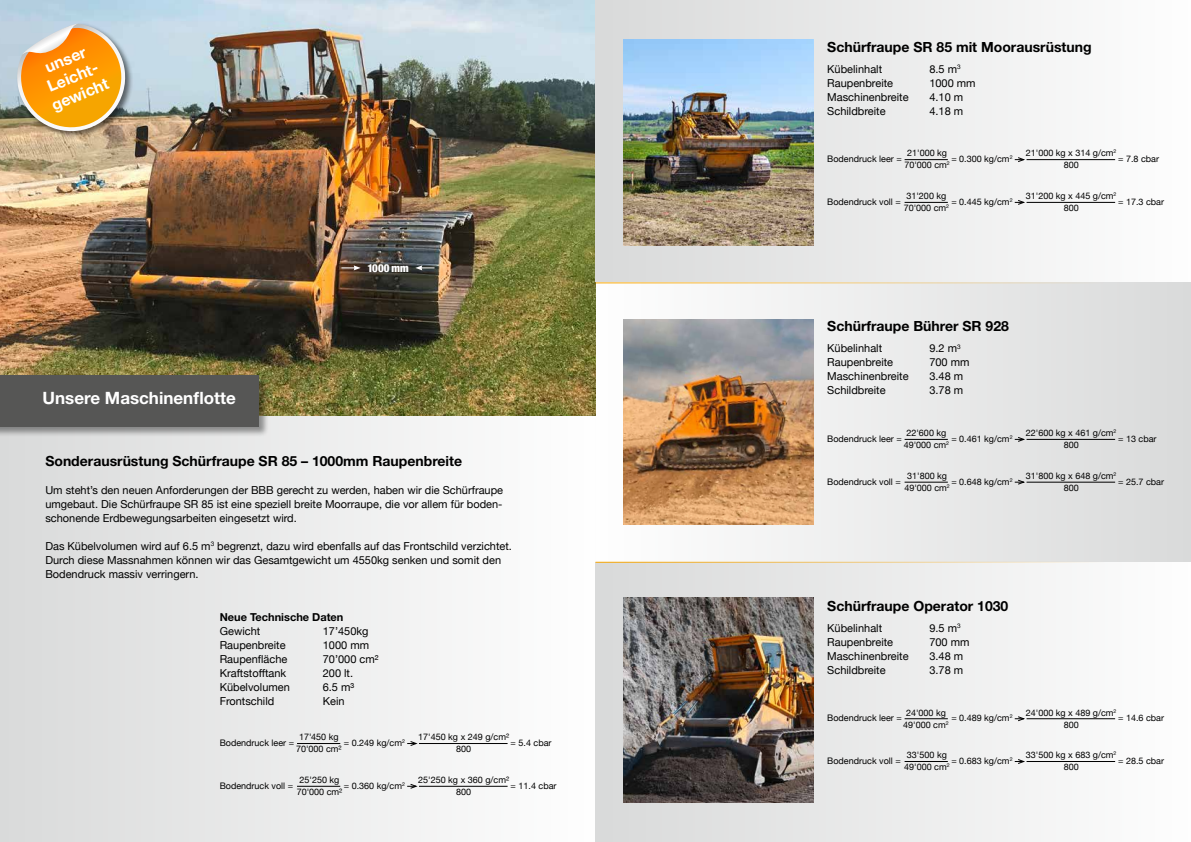
<style>
.page{position:relative;width:1191px;height:842px;background:#fff}
.page>*{position:absolute;margin:0;border:0;box-sizing:border-box;transform-origin:0 0}
.t1{font:700 17px "Helvetica Neue";color:#fff}
.t2{font:700 16px/19px "Helvetica Neue";color:#fff;text-align:center}
.t3{font:700 14px "Helvetica Neue";color:#000}
.t4{font:11px/14px "Helvetica Neue";color:#000}
.t5{font:700 11px "Helvetica Neue";color:#000}
.t6{font:900 condensed 11px "Helvetica Neue";color:#fff}
.t7{font:9px/12px "Helvetica Neue";color:#000;text-align:center}
</style>
<div class="page">
<div style="left:0;top:402px;width:595px;height:440px;background:linear-gradient(to right,#d9dada,#fefefe)"></div>
<img style="left:0;top:0;width:595px;height:416px">
<hr style="left:297px;top:743px;width:43px;height:1px;background:#000">
<hr style="left:297px;top:786px;width:43px;height:1px;background:#000">
<svg style="left:407px;top:741px;width:10px;height:5px"></svg>
<svg style="left:407px;top:784px;width:10px;height:5px"></svg>
<hr style="left:419px;top:743px;width:88px;height:1px;background:#000">
<hr style="left:419px;top:786px;width:88px;height:1px;background:#000">
<div style="left:0;top:375px;width:269px;height:62px;background:#000;opacity:.4"></div>
<div style="left:0;top:375px;width:258px;height:51px;background:#565655"></div>
<div style="left:595px;top:0;width:596px;height:282px;background:linear-gradient(to right,#d8d9d9,#fefefe)"></div>
<div style="left:595px;top:562px;width:596px;height:280px;background:linear-gradient(to right,#d5d5d5,#fff)"></div>
<div style="left:595px;top:282px;width:596px;height:280px;background:linear-gradient(to right,#fefdfd,#d9dadb)"></div>
<img style="left:624px;top:40px;width:190px;height:205px">
<img style="left:624px;top:597px;width:190px;height:205px">
<img style="left:624px;top:320px;width:190px;height:205px">
<hr style="left:904px;top:159px;width:43px;height:1px;background:#000">
<hr style="left:904px;top:202px;width:43px;height:1px;background:#000">
<svg style="left:1014px;top:157px;width:10px;height:5px"></svg>
<svg style="left:1014px;top:200px;width:10px;height:5px"></svg>
<hr style="left:1026px;top:159px;width:89px;height:1px;background:#000">
<hr style="left:1026px;top:202px;width:89px;height:1px;background:#000">
<hr style="left:904px;top:718px;width:43px;height:1px;background:#000">
<hr style="left:904px;top:761px;width:43px;height:1px;background:#000">
<svg style="left:1014px;top:716px;width:10px;height:5px"></svg>
<svg style="left:1014px;top:759px;width:10px;height:5px"></svg>
<hr style="left:1026px;top:718px;width:89px;height:1px;background:#000">
<hr style="left:1026px;top:761px;width:89px;height:1px;background:#000">
<hr style="left:904px;top:439px;width:43px;height:1px;background:#000">
<hr style="left:904px;top:482px;width:43px;height:1px;background:#000">
<svg style="left:1014px;top:437px;width:10px;height:5px"></svg>
<svg style="left:1014px;top:480px;width:10px;height:5px"></svg>
<hr style="left:1026px;top:439px;width:89px;height:1px;background:#000">
<hr style="left:1026px;top:482px;width:89px;height:1px;background:#000">
<hr style="left:595px;top:283px;width:509px;height:1px;background:#f7a500">
<hr style="left:595px;top:562px;width:509px;height:1px;background:#f7a500">
<div style="left:16px;top:22px;width:118px;height:118px;background:#000;opacity:.55"></div>
<svg style="left:11px;top:24px;width:121px;height:113px;background:#dda856"></svg>
<svg style="left:415px;top:265px;width:19px;height:5px"></svg>
<svg style="left:341px;top:265px;width:19px;height:5px"></svg>
<h2 class="t2" style="left:34px;top:61px;width:62px;rotate:-22deg">unser<br>Leicht&shy;gewicht</h2>
<h1 class="t1" style="left:43px;top:388px;width:195px">Unsere Maschinenflotte</h1>
<p class="t6" style="left:367px;top:259px;width:43px">1000 mm</p>
<p class="t3" style="left:45px;top:452px;width:418px">Sonderausrüstung Schürfraupe SR 85 – 1000mm Raupenbreite</p>
<p class="t4" style="left:45px;top:484px;width:459px">Um steht’s den neuen Anforderungen der BBB gerecht zu werden, haben wir die Schürfraupe umgebaut. Die Schürfraupe SR 85 ist eine speziell breite Moorraupe, die vor allem für boden&shy;schonende Erdbewegungsarbeiten eingesetzt wird.</p>
<p class="t4" style="left:45px;top:540px;width:468px">Das Kübelvolumen wird auf 6.5 m<sup>3</sup> begrenzt, dazu wird ebenfalls auf das Frontschild verzichtet.<br>Durch diese Massnahmen können wir das Gesamtgewicht um 4550kg senken und somit den<br>Bodendruck massiv verringern.</p>
<p class="t5" style="left:220px;top:610px;width:125px">Neue Technische Daten</p>
<p class="t4" style="left:220px;top:625px;width:42px">Gewicht</p>
<p class="t4" style="left:323px;top:625px;width:47px">17’450kg</p>
<p class="t4" style="left:220px;top:639px;width:67px">Raupenbreite</p>
<p class="t4" style="left:323px;top:639px;width:48px">1000 mm</p>
<p class="t4" style="left:220px;top:653px;width:69px">Raupenfläche</p>
<p class="t4" style="left:323px;top:653px;width:57px">70’000 cm²</p>
<p class="t4" style="left:220px;top:667px;width:68px">Kraftstofftank</p>
<p class="t4" style="left:323px;top:667px;width:32px">200 lt.</p>
<p class="t4" style="left:220px;top:681px;width:72px">Kübelvolumen</p>
<p class="t4" style="left:323px;top:681px;width:33px">6.5 m³</p>
<p class="t4" style="left:220px;top:695px;width:56px">Frontschild</p>
<p class="t4" style="left:323px;top:695px;width:23px">Kein</p>
<p class="t7" style="left:220px;top:737px;width:76px">Bodendruck leer =</p>
<p class="t7" style="left:220px;top:780px;width:75px">Bodendruck voll =</p>
<p class="t7" style="left:296px;top:732px;width:47px">17'450 kg<br>70'000 cm²</p>
<p class="t7" style="left:297px;top:774px;width:47px">25'250 kg<br>70'000 cm²</p>
<p class="t7" style="left:344px;top:737px;width:63px">= 0.249 kg/cm<sup>2</sup></p>
<p class="t7" style="left:344px;top:780px;width:63px">= 0.360 kg/cm<sup>2</sup></p>
<p class="t7" style="left:418px;top:732px;width:92px">17'450 kg x 249 g/cm²<br>800</p>
<p class="t7" style="left:418px;top:774px;width:92px">25'250 kg x 360 g/cm²<br>800</p>
<p class="t7" style="left:510px;top:737px;width:42px">= 5.4 cbar</p>
<p class="t7" style="left:510px;top:780px;width:47px">= 11.4 cbar</p>
<p class="t3" style="left:827px;top:38px;width:266px">Schürfraupe SR 85 mit Moorausrüstung</p>
<p class="t4" style="left:827px;top:62px;width:56px">Kübelinhalt</p>
<p class="t4" style="left:929px;top:62px;width:33px">8.5 m<sup>3</sup></p>
<p class="t4" style="left:827px;top:76px;width:67px">Raupenbreite</p>
<p class="t4" style="left:929px;top:76px;width:48px">1000 mm</p>
<p class="t4" style="left:827px;top:90px;width:83px">Maschinenbreite</p>
<p class="t4" style="left:929px;top:90px;width:35px">4.10 m</p>
<p class="t4" style="left:827px;top:104px;width:60px">Schildbreite</p>
<p class="t4" style="left:929px;top:104px;width:35px">4.18 m</p>
<p class="t7" style="left:904px;top:148px;width:47px">21'000 kg<br>70'000 cm<sup>2</sup></p>
<p class="t7" style="left:903px;top:190px;width:47px">31'200 kg<br>70'000 cm<sup>2</sup></p>
<p class="t7" style="left:951px;top:153px;width:63px">= 0.300 kg/cm<sup>2</sup></p>
<p class="t7" style="left:951px;top:196px;width:63px">= 0.445 kg/cm<sup>2</sup></p>
<p class="t7" style="left:827px;top:153px;width:76px">Bodendruck leer =</p>
<p class="t7" style="left:827px;top:196px;width:75px">Bodendruck voll =</p>
<p class="t7" style="left:1026px;top:148px;width:92px">21'000 kg x 314 g/cm<sup>2<br></sup>800</p>
<p class="t7" style="left:1026px;top:190px;width:92px">31'200 kg x 445 g/cm<sup>2<br></sup>800</p>
<p class="t7" style="left:1118px;top:153px;width:42px">= 7.8 cbar</p>
<p class="t7" style="left:1118px;top:196px;width:47px">= 17.3 cbar</p>
<p class="t3" style="left:827px;top:318px;width:183px">Schürfraupe Bührer SR 928</p>
<p class="t4" style="left:827px;top:342px;width:56px">Kübelinhalt</p>
<p class="t4" style="left:929px;top:342px;width:33px">9.2 m<sup>3</sup></p>
<p class="t4" style="left:827px;top:356px;width:67px">Raupenbreite</p>
<p class="t4" style="left:929px;top:356px;width:42px">700 mm</p>
<p class="t4" style="left:827px;top:370px;width:83px">Maschinenbreite</p>
<p class="t4" style="left:929px;top:370px;width:35px">3.48 m</p>
<p class="t4" style="left:827px;top:384px;width:60px">Schildbreite</p>
<p class="t4" style="left:929px;top:384px;width:35px">3.78 m</p>
<p class="t7" style="left:903px;top:427px;width:47px">22'600 kg<br>49'000 cm<sup>2</sup></p>
<p class="t7" style="left:904px;top:470px;width:47px">31'800 kg<br>49'000 cm<sup>2</sup></p>
<p class="t7" style="left:951px;top:433px;width:63px">= 0.461 kg/cm<sup>2</sup></p>
<p class="t7" style="left:951px;top:476px;width:63px">= 0.648 kg/cm<sup>2</sup></p>
<p class="t7" style="left:827px;top:433px;width:76px">Bodendruck leer =</p>
<p class="t7" style="left:827px;top:476px;width:75px">Bodendruck voll =</p>
<p class="t7" style="left:1026px;top:427px;width:92px">22'600 kg x 461 g/cm<sup>2<br></sup>800</p>
<p class="t7" style="left:1026px;top:470px;width:92px">31'800 kg x 648 g/cm<sup>2<br></sup>800</p>
<p class="t7" style="left:1118px;top:433px;width:40px">= 13 cbar</p>
<p class="t7" style="left:1118px;top:476px;width:47px">= 25.7 cbar</p>
<p class="t3" style="left:827px;top:597px;width:183px">Schürfraupe Operator 1030</p>
<p class="t4" style="left:827px;top:621px;width:56px">Kübelinhalt</p>
<p class="t4" style="left:929px;top:621px;width:33px">9.5 m<sup>3</sup></p>
<p class="t4" style="left:827px;top:635px;width:67px">Raupenbreite</p>
<p class="t4" style="left:929px;top:635px;width:42px">700 mm</p>
<p class="t4" style="left:827px;top:649px;width:83px">Maschinenbreite</p>
<p class="t4" style="left:929px;top:649px;width:35px">3.48 m</p>
<p class="t4" style="left:827px;top:663px;width:60px">Schildbreite</p>
<p class="t4" style="left:929px;top:663px;width:35px">3.78 m</p>
<p class="t7" style="left:903px;top:707px;width:47px">24'000 kg<br>49'000 cm<sup>2</sup></p>
<p class="t7" style="left:904px;top:750px;width:47px">33'500 kg<br>49'000 cm<sup>2</sup></p>
<p class="t7" style="left:951px;top:712px;width:63px">= 0.489 kg/cm<sup>2</sup></p>
<p class="t7" style="left:951px;top:755px;width:63px">= 0.683 kg/cm<sup>2</sup></p>
<p class="t7" style="left:827px;top:712px;width:76px">Bodendruck leer =</p>
<p class="t7" style="left:827px;top:755px;width:75px">Bodendruck voll =</p>
<p class="t7" style="left:1026px;top:707px;width:92px">24'000 kg x 489 g/cm<sup>2<br></sup>800</p>
<p class="t7" style="left:1026px;top:750px;width:92px">33'500 kg x 683 g/cm<sup>2<br></sup>800</p>
<p class="t7" style="left:1118px;top:712px;width:47px">= 14.6 cbar</p>
<p class="t7" style="left:1118px;top:755px;width:47px">= 28.5 cbar</p>
</div>
